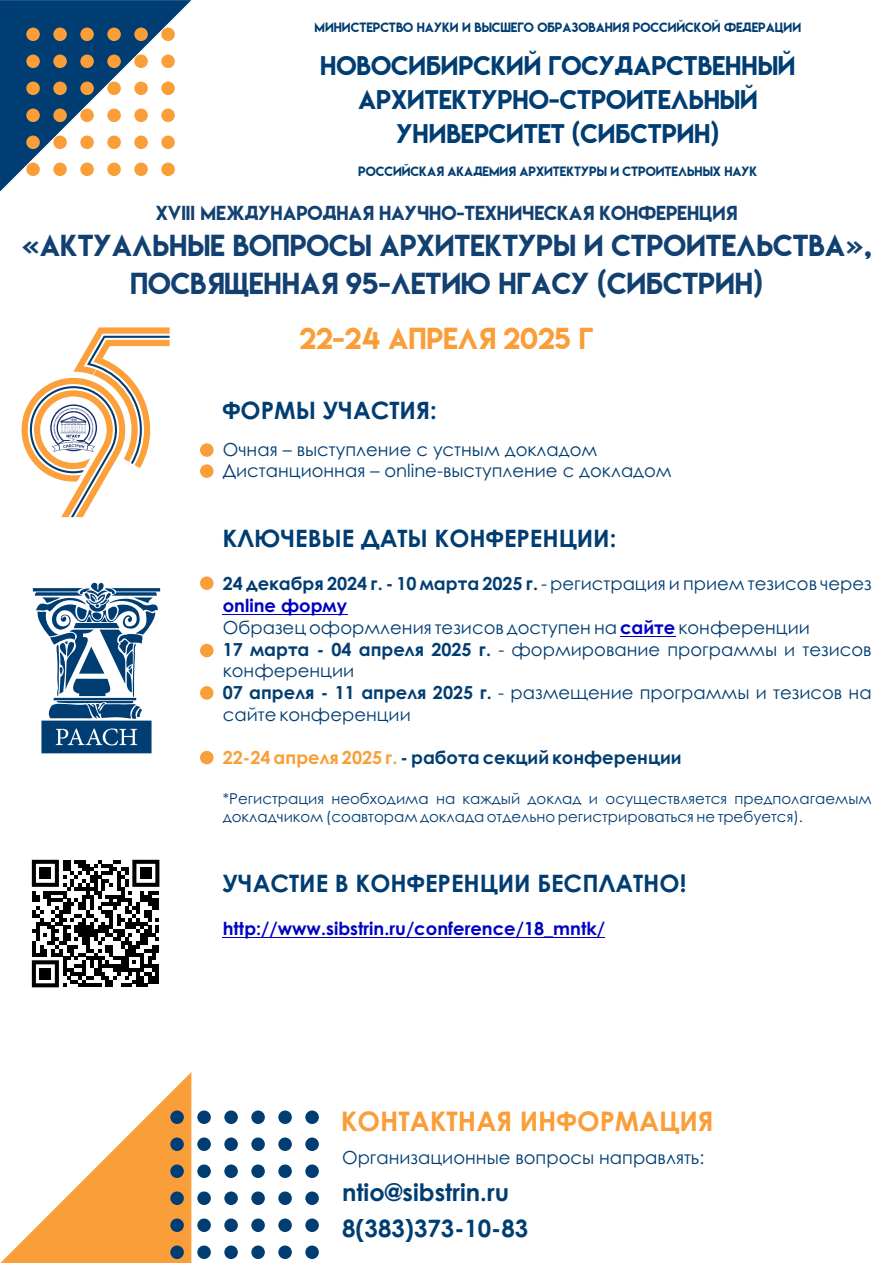
<style>
.page{position:relative;width:893px;height:1263px;background:#fff}
.page>*{position:absolute;margin:0;border:0;box-sizing:border-box;transform-origin:0 0}
.t1{font:27px/38.2px "Lemon Milk RUSBYLYAJKA";color:#124171;text-align:center}
.t2{font:700 27px "Century Gothic";color:#fa9e39}
.t3{font:27px "Lemon Milk RUSBYLYAJKA";color:#fa9e39}
.t4{font:700 24px/36px "Century Gothic";color:#003d72}
.t5{font:24px/34px "Lemon Milk RUSBYLYAJKA";color:#003d72;text-align:center}
.t6{font:18px/21.8px "Century Gothic";color:#003d72}
.t7{font:18px "Lemon Milk RUSBYLYAJKA";color:#124171}
.t8{font:700 18px "Century Gothic";color:#0000c4}
.t9{font:700 18px "Century Gothic";color:#003d72}
.t10{font:15px/17.9px "Century Gothic";color:#003d72}
.t11{font:12px "Lemon Milk RUSBYLYAJKA";color:#003d72}
.s1{font-weight:700}
.s2{font-weight:700;color:#0000c4}
.s3{color:#fa9e39}
</style>
<div class="page">
<svg style="left:0;top:0;width:191px;height:191px"></svg>
<svg style="left:0;top:1072px;width:191px;height:191px"></svg>
<div style="left:170px;top:1110px;width:14px;height:14px;background:#003d72;border-radius:50%"></div>
<div style="left:197px;top:1110px;width:14px;height:14px;background:#003d72;border-radius:50%"></div>
<div style="left:224px;top:1110px;width:14px;height:14px;background:#003d72;border-radius:50%"></div>
<div style="left:251px;top:1110px;width:14px;height:14px;background:#003d72;border-radius:50%"></div>
<div style="left:278px;top:1110px;width:14px;height:14px;background:#003d72;border-radius:50%"></div>
<div style="left:305px;top:1110px;width:14px;height:14px;background:#003d72;border-radius:50%"></div>
<div style="left:170px;top:1137px;width:14px;height:14px;background:#003d72;border-radius:50%"></div>
<div style="left:197px;top:1137px;width:14px;height:14px;background:#003d72;border-radius:50%"></div>
<div style="left:224px;top:1137px;width:14px;height:14px;background:#003d72;border-radius:50%"></div>
<div style="left:251px;top:1137px;width:14px;height:14px;background:#003d72;border-radius:50%"></div>
<div style="left:278px;top:1137px;width:14px;height:14px;background:#003d72;border-radius:50%"></div>
<div style="left:305px;top:1137px;width:14px;height:14px;background:#003d72;border-radius:50%"></div>
<div style="left:170px;top:1164px;width:14px;height:14px;background:#003d72;border-radius:50%"></div>
<div style="left:197px;top:1164px;width:14px;height:14px;background:#003d72;border-radius:50%"></div>
<div style="left:224px;top:1164px;width:14px;height:14px;background:#003d72;border-radius:50%"></div>
<div style="left:251px;top:1164px;width:14px;height:14px;background:#003d72;border-radius:50%"></div>
<div style="left:278px;top:1164px;width:14px;height:14px;background:#003d72;border-radius:50%"></div>
<div style="left:305px;top:1164px;width:14px;height:14px;background:#003d72;border-radius:50%"></div>
<div style="left:170px;top:1191px;width:14px;height:14px;background:#003d72;border-radius:50%"></div>
<div style="left:197px;top:1191px;width:14px;height:14px;background:#003d72;border-radius:50%"></div>
<div style="left:224px;top:1191px;width:14px;height:14px;background:#003d72;border-radius:50%"></div>
<div style="left:251px;top:1191px;width:14px;height:14px;background:#003d72;border-radius:50%"></div>
<div style="left:278px;top:1191px;width:14px;height:14px;background:#003d72;border-radius:50%"></div>
<div style="left:305px;top:1191px;width:14px;height:14px;background:#003d72;border-radius:50%"></div>
<div style="left:170px;top:1218px;width:14px;height:14px;background:#003d72;border-radius:50%"></div>
<div style="left:197px;top:1218px;width:14px;height:14px;background:#003d72;border-radius:50%"></div>
<div style="left:224px;top:1218px;width:14px;height:14px;background:#003d72;border-radius:50%"></div>
<div style="left:251px;top:1218px;width:14px;height:14px;background:#003d72;border-radius:50%"></div>
<div style="left:278px;top:1218px;width:14px;height:14px;background:#003d72;border-radius:50%"></div>
<div style="left:305px;top:1218px;width:14px;height:14px;background:#003d72;border-radius:50%"></div>
<div style="left:170px;top:1245px;width:14px;height:14px;background:#003d72;border-radius:50%"></div>
<div style="left:197px;top:1245px;width:14px;height:14px;background:#003d72;border-radius:50%"></div>
<div style="left:224px;top:1245px;width:14px;height:14px;background:#003d72;border-radius:50%"></div>
<div style="left:251px;top:1245px;width:14px;height:14px;background:#003d72;border-radius:50%"></div>
<div style="left:278px;top:1245px;width:14px;height:14px;background:#003d72;border-radius:50%"></div>
<div style="left:305px;top:1245px;width:14px;height:14px;background:#003d72;border-radius:50%"></div>
<div style="left:26px;top:28px;width:14px;height:13px;background:#fa9e39;border-radius:50%"></div>
<div style="left:53px;top:28px;width:14px;height:13px;background:#fa9e39;border-radius:50%"></div>
<div style="left:80px;top:28px;width:14px;height:13px;background:#fa9e39;border-radius:50%"></div>
<div style="left:107px;top:28px;width:14px;height:13px;background:#fa9e39;border-radius:50%"></div>
<div style="left:134px;top:28px;width:14px;height:13px;background:#fa9e39;border-radius:50%"></div>
<div style="left:161px;top:28px;width:14px;height:13px;background:#fa9e39;border-radius:50%"></div>
<div style="left:26px;top:55px;width:14px;height:13px;background:#fa9e39;border-radius:50%"></div>
<div style="left:53px;top:55px;width:14px;height:13px;background:#fa9e39;border-radius:50%"></div>
<div style="left:80px;top:55px;width:14px;height:13px;background:#fa9e39;border-radius:50%"></div>
<div style="left:107px;top:55px;width:14px;height:13px;background:#fa9e39;border-radius:50%"></div>
<div style="left:134px;top:55px;width:14px;height:13px;background:#fa9e39;border-radius:50%"></div>
<div style="left:161px;top:55px;width:14px;height:13px;background:#fa9e39;border-radius:50%"></div>
<div style="left:26px;top:82px;width:14px;height:13px;background:#fa9e39;border-radius:50%"></div>
<div style="left:53px;top:82px;width:14px;height:13px;background:#fa9e39;border-radius:50%"></div>
<div style="left:80px;top:82px;width:14px;height:13px;background:#fa9e39;border-radius:50%"></div>
<div style="left:107px;top:82px;width:14px;height:13px;background:#fa9e39;border-radius:50%"></div>
<div style="left:134px;top:82px;width:14px;height:13px;background:#fa9e39;border-radius:50%"></div>
<div style="left:161px;top:82px;width:14px;height:13px;background:#fa9e39;border-radius:50%"></div>
<div style="left:26px;top:109px;width:14px;height:13px;background:#fa9e39;border-radius:50%"></div>
<div style="left:53px;top:109px;width:14px;height:13px;background:#fa9e39;border-radius:50%"></div>
<div style="left:80px;top:109px;width:14px;height:13px;background:#fa9e39;border-radius:50%"></div>
<div style="left:107px;top:109px;width:14px;height:13px;background:#fa9e39;border-radius:50%"></div>
<div style="left:134px;top:109px;width:14px;height:13px;background:#fa9e39;border-radius:50%"></div>
<div style="left:161px;top:109px;width:14px;height:13px;background:#fa9e39;border-radius:50%"></div>
<div style="left:26px;top:136px;width:14px;height:13px;background:#fa9e39;border-radius:50%"></div>
<div style="left:53px;top:136px;width:14px;height:13px;background:#fa9e39;border-radius:50%"></div>
<div style="left:80px;top:136px;width:14px;height:13px;background:#fa9e39;border-radius:50%"></div>
<div style="left:107px;top:136px;width:14px;height:13px;background:#fa9e39;border-radius:50%"></div>
<div style="left:134px;top:136px;width:14px;height:13px;background:#fa9e39;border-radius:50%"></div>
<div style="left:161px;top:136px;width:14px;height:13px;background:#fa9e39;border-radius:50%"></div>
<div style="left:26px;top:163px;width:14px;height:13px;background:#fa9e39;border-radius:50%"></div>
<div style="left:53px;top:163px;width:14px;height:13px;background:#fa9e39;border-radius:50%"></div>
<div style="left:80px;top:163px;width:14px;height:13px;background:#fa9e39;border-radius:50%"></div>
<div style="left:107px;top:163px;width:14px;height:13px;background:#fa9e39;border-radius:50%"></div>
<div style="left:134px;top:163px;width:14px;height:13px;background:#fa9e39;border-radius:50%"></div>
<div style="left:161px;top:163px;width:14px;height:13px;background:#fa9e39;border-radius:50%"></div>
<svg style="left:33px;top:582px;width:127px;height:171px"></svg>
<div style="left:200px;top:443px;width:14px;height:14px;background:#fa9e39;border-radius:50%"></div>
<div style="left:200px;top:464px;width:14px;height:14px;background:#fa9e39;border-radius:50%"></div>
<div style="left:200px;top:576px;width:14px;height:14px;background:#fa9e39;border-radius:50%"></div>
<div style="left:200px;top:644px;width:14px;height:13px;background:#fa9e39;border-radius:50%"></div>
<div style="left:200px;top:686px;width:14px;height:14px;background:#fa9e39;border-radius:50%"></div>
<div style="left:200px;top:751px;width:14px;height:13px;background:#fa9e39;border-radius:50%"></div>
<hr style="left:223px;top:937px;width:382px;height:1px;background:#0000c4">
<hr style="left:223px;top:614px;width:53px;height:1px;background:#0000c4">
<hr style="left:276px;top:614px;width:71px;height:1px;background:#0000c4">
<hr style="left:620px;top:636px;width:55px;height:1px;background:#0000c4">
<svg style="left:22px;top:327px;width:148px;height:190px"></svg>
<svg style="left:32px;top:860px;width:127px;height:127px"></svg>
<div style="left:40px;top:867px;width:11px;height:12px;background:#000"></div>
<div style="left:140px;top:867px;width:12px;height:12px;background:#000"></div>
<div style="left:40px;top:968px;width:11px;height:12px;background:#000"></div>
<p class="t11" style="left:315px;top:19px;width:488px">МИНИСТЕРСТВО НАУКИ И ВЫСШЕГО ОБРАЗОВАНИЯ РОССИЙСКОЙ ФЕДЕРАЦИИ</p>
<h2 class="t5" style="left:320px;top:48px;width:477px">новосибирский государственный архитектурно-строительный университет (сибстрин)</h2>
<p class="t11" style="left:358px;top:163px;width:401px">Российская академия архитектуры и строительных наук</p>
<p class="t7" style="left:156px;top:200px;width:583px">XVIII МЕЖДУНАРОДНАЯ НАУЧНО-ТЕХНИЧЕСКАЯ КОНФЕРЕНЦИЯ</p>
<h1 class="t1" style="left:21px;top:226px;width:852px">«АКТУАЛЬНЫЕ ВОПРОСЫ АРХИТЕКТУРЫ И СТРОИТЕЛЬСТВА»,<br>Посвященная 95-летию нгасу (сибстрин)</h1>
<h1 class="t3" style="left:299px;top:319px;width:295px">22-24 АПРЕЛЯ 2025 Г</h1>
<h2 class="t4" style="left:223px;top:394px;width:216px">ФОРМЫ УЧАСТИЯ:</h2>
<p class="t6" style="left:223px;top:440px;width:450px">Очная – выступление с устным докладом<br>Дистанционная – online-выступление с докладом</p>
<h2 class="t4" style="left:223px;top:523px;width:395px">КЛЮЧЕВЫЕ ДАТЫ КОНФЕРЕНЦИИ:</h2>
<p class="t6" style="left:223px;top:575px;width:650px"><span class="s1">24 декабря 2024 г. - 10 марта 2025 г.</span> - регистрация и прием тезисов через <span class="s2">online форму<br></span>Образец оформления тезисов доступен на <span class="s2">сайте</span> конференции<br><span class="s1">17 марта - 04 апреля 2025 г.</span> - формирование программы и тезисов конференции<br><span class="s1">07 апреля - 11 апреля 2025 г.</span> - размещение программы и тезисов на сайте конференции</p>
<p class="t9" style="left:223px;top:750px;width:460px"><span class="s3">22-24 апреля 2025 г.</span> - работа секций конференции</p>
<p class="t10" style="left:223px;top:791px;width:650px">*Регистрация необходима на каждый доклад и осуществляется предполагаемым докладчиком (соавторам доклада отдельно регистрироваться не требуется).</p>
<h2 class="t4" style="left:223px;top:867px;width:465px">УЧАСТИЕ В КОНФЕРЕНЦИИ БЕСПЛАТНО!</h2>
<p class="t8" style="left:223px;top:921px;width:384px">http://www.sibstrin.ru/conference/18_mntk/</p>
<h1 class="t2" style="left:341px;top:1110px;width:374px">КОНТАКТНАЯ ИНФОРМАЦИЯ</h1>
<p class="t6" style="left:342px;top:1149px;width:364px">Организационные вопросы направлять:</p>
<h2 class="t4" style="left:342px;top:1177px;width:188px">ntio@sibstrin.ru<br>8(383)373-10-83</h2>
</div>
